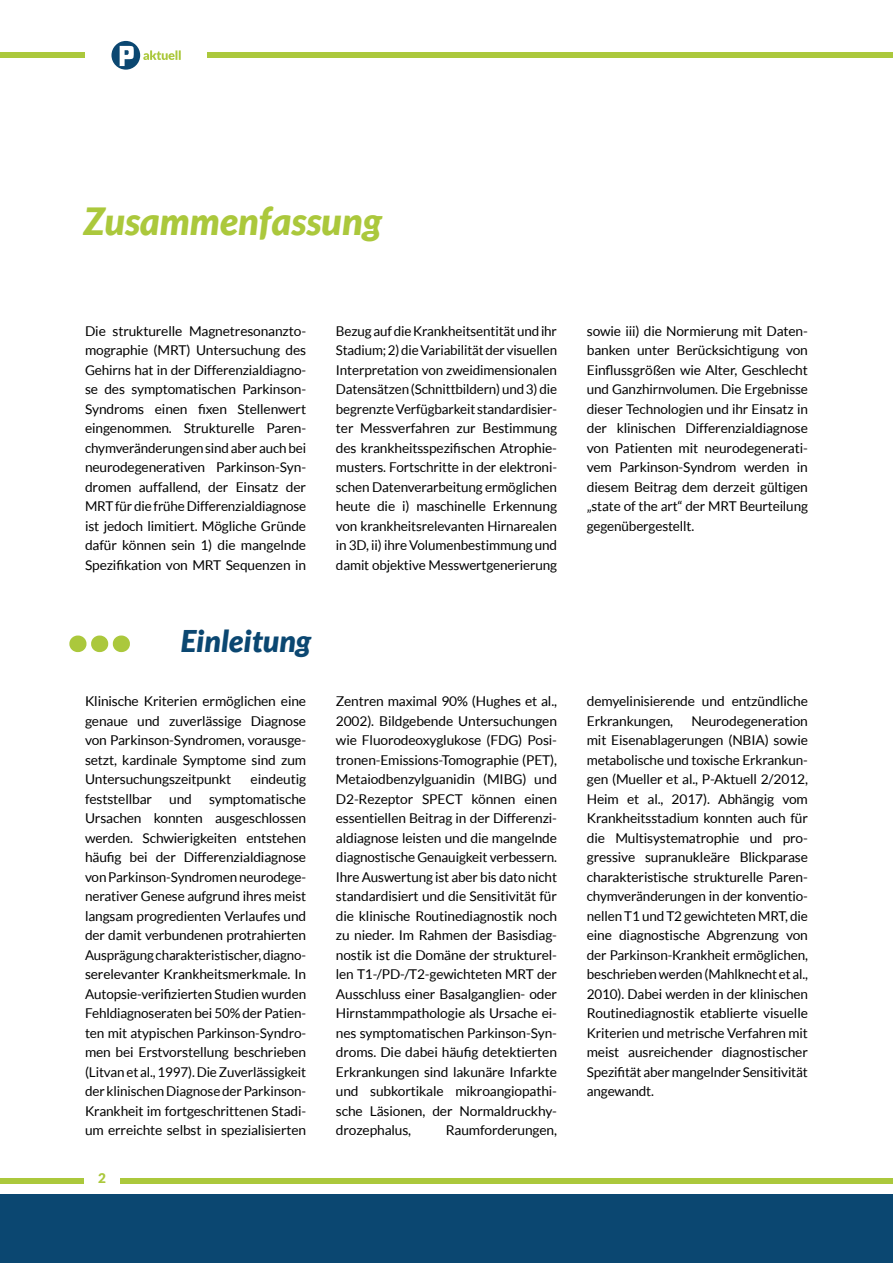
<style>
.page{position:relative;width:893px;height:1263px;background:#fff}
.page>*{position:absolute;margin:0;border:0;box-sizing:border-box;transform-origin:0 0}
.t1{font:italic 900 76.2px "Lato";color:#abc83c}
.t2{font:italic 900 37.5px "Lato";color:#abc83c}
.t3{font:italic 900 30px "Lato";color:#0b4771}
.fließtext{font:13.5px/19.5px "Lato";letter-spacing:-.01em;color:#000;text-align:justify}
.t4{font:900 13.5px "Lato";color:#abc83c}
</style>
<div class="page">
<div style="left:121px;top:1178px;width:772px;height:5px;background:#abc83c"></div>
<div style="left:0;top:1178px;width:83px;height:5px;background:#abc83c"></div>
<div style="left:0;top:53px;width:85px;height:5px;background:#abc83c"></div>
<div style="left:207px;top:53px;width:686px;height:5px;background:#abc83c"></div>
<div style="left:0;top:1194px;width:893px;height:69px;background:#0b4771"></div>
<svg style="left:143px;top:50px;width:38px;height:10px"></svg>
<svg style="left:111px;top:41px;width:29px;height:29px"></svg>
<svg style="left:120px;top:46px;width:14px;height:20px"></svg>
<h1 class="t2" style="left:83px;top:199px;width:300px">Zusammenfassung</h1>
<p class="fließtext" style="left:85px;top:321px;width:223px">Die strukturelle Magnetresonanzto&shy;mographie (MRT) Untersuchung des Gehirns hat in der Differenzialdiagno&shy;se des symptomatischen Parkinson-Syndroms einen fixen Stellenwert eingenommen. Strukturelle Paren&shy;chymveränderungen sind aber auch bei neurodegenerativen Parkinson-Syn&shy;dromen auffallend, der Einsatz der MRT für die frühe Differenzialdiagnose ist jedoch limitiert. Mögliche Gründe dafür können sein 1) die mangelnde Spezifikation von MRT Sequenzen in</p>
<p class="fließtext" style="left:336px;top:321px;width:223px">Bezug auf die Krankheitsentität und ihr Stadium; 2) die Variabilität der visuellen Interpretation von zweidimensionalen Datensätzen (Schnittbildern) und 3) die begrenzte Verfügbarkeit standardisier&shy;ter Messverfahren zur Bestimmung des krankheitsspezifischen Atrophie&shy;musters. Fortschritte in der elektroni&shy;schen Datenverarbeitung ermöglichen heute die i) maschinelle Erkennung von krankheitsrelevanten Hirnarealen in 3D, ii) ihre Volumenbestimmung und damit objektive Messwertgenerierung</p>
<p class="fließtext" style="left:587px;top:321px;width:223px">sowie iii) die Normierung mit Daten&shy;banken unter Berücksichtigung von Einflussgrößen wie Alter, Geschlecht und Ganzhirnvolumen. Die Ergebnisse dieser Technologien und ihr Einsatz in der klinischen Differenzialdiagnose von Patienten mit neurodegenerati&shy;vem Parkinson-Syndrom werden in diesem Beitrag dem derzeit gültigen „state of the art“ der MRT Beurteilung gegenübergestellt.</p>
<p class="t1" style="left:66px;top:594px;width:67px">···</p>
<h2 class="t3" style="left:181px;top:624px;width:132px">Einleitung</h2>
<p class="fließtext" style="left:85px;top:692px;width:223px">Klinische Kriterien ermöglichen eine genaue und zuverlässige Diagnose von Parkinson-Syndromen, vorausge&shy;setzt, kardinale Symptome sind zum Untersuchungszeitpunkt</p>
<p class="fließtext" style="left:251px;top:770px;width:57px">eindeutig</p>
<p class="fließtext" style="left:85px;top:789px;width:223px;text-indent:124px">symptomatische Ursachen konnten ausgeschlossen werden. Schwierigkeiten entstehen häufig bei der Differenzialdiagnose von Parkinson-Syndromen neurodege&shy;nerativer Genese aufgrund ihres meist langsam progredienten Verlaufes und der damit verbundenen protrahierten Ausprägung charakteristischer, diagno&shy;serelevanter Krankheitsmerkmale. In Autopsie-verifizierten Studien wurden Fehldiagnoseraten bei 50% der Patien&shy;ten mit atypischen Parkinson-Syndro&shy;men bei Erstvorstellung beschrieben (Litvan et al., 1997). Die Zuverlässigkeit der klinischen Diagnose der Parkinson-Krankheit im fortgeschrittenen Stadi&shy;um erreichte selbst in spezialisierten</p>
<p class="fließtext" style="left:85px;top:789px;width:69px">feststellbar</p>
<p class="fließtext" style="left:169px;top:789px;width:24px">und</p>
<p class="t4" style="left:98px;top:1170px;width:9px">2</p>
<p class="fließtext" style="left:336px;top:692px;width:223px">Zentren maximal 90% (Hughes et al., 2002). Bildgebende Untersuchungen wie Fluorodeoxyglukose (FDG) Posi&shy;tronen-Emissions-Tomographie (PET), Metaiodbenzylguanidin (MIBG) und D2-Rezeptor SPECT können einen essentiellen Beitrag in der Differenzi&shy;aldiagnose leisten und die mangelnde diagnostische Genauigkeit verbessern.<br>Ihre Auswertung ist aber bis dato nicht standardisiert und die Sensitivität für die klinische Routinediagnostik noch zu nieder. Im Rahmen der Basisdiag&shy;nostik ist die Domäne der strukturel&shy;len T1-/PD-/T2-gewichteten MRT der Ausschluss einer Basalganglien- oder Hirnstammpathologie als Ursache ei&shy;nes symptomatischen Parkinson-Syn&shy;droms. Die dabei häufig detektierten Erkrankungen sind lakunäre Infarkte und subkortikale mikroangiopathi&shy;sche Läsionen, der Normaldruckhy&shy;drozephalus,</p>
<p class="fließtext" style="left:446px;top:1121px;width:113px">Raumforderungen,</p>
<p class="fließtext" style="left:587px;top:692px;width:223px">demyelinisierende und entzündliche<br>Erkrankungen,</p>
<p class="fließtext" style="left:587px;top:711px;width:223px;text-indent:105px">Neurodegeneration mit Eisenablagerungen (NBIA) sowie metabolische und toxische Erkrankun&shy;gen (Mueller et al., P-Aktuell 2/2012, Heim et al., 2017). Abhängig vom Krankheitsstadium konnten auch für die Multisystematrophie und pro&shy;gressive supranukleäre Blickparase charakteristische strukturelle Paren&shy;chymveränderungen in der konventio&shy;nellen T1 und T2 gewichteten MRT, die eine diagnostische Abgrenzung von der Parkinson-Krankheit ermöglichen, beschrieben werden (Mahlknecht et al., 2010). Dabei werden in der klinischen Routinediagnostik etablierte visuelle Kriterien und metrische Verfahren mit meist ausreichender diagnostischer Spezifität aber mangelnder Sensitivität angewandt.</p>
</div>
